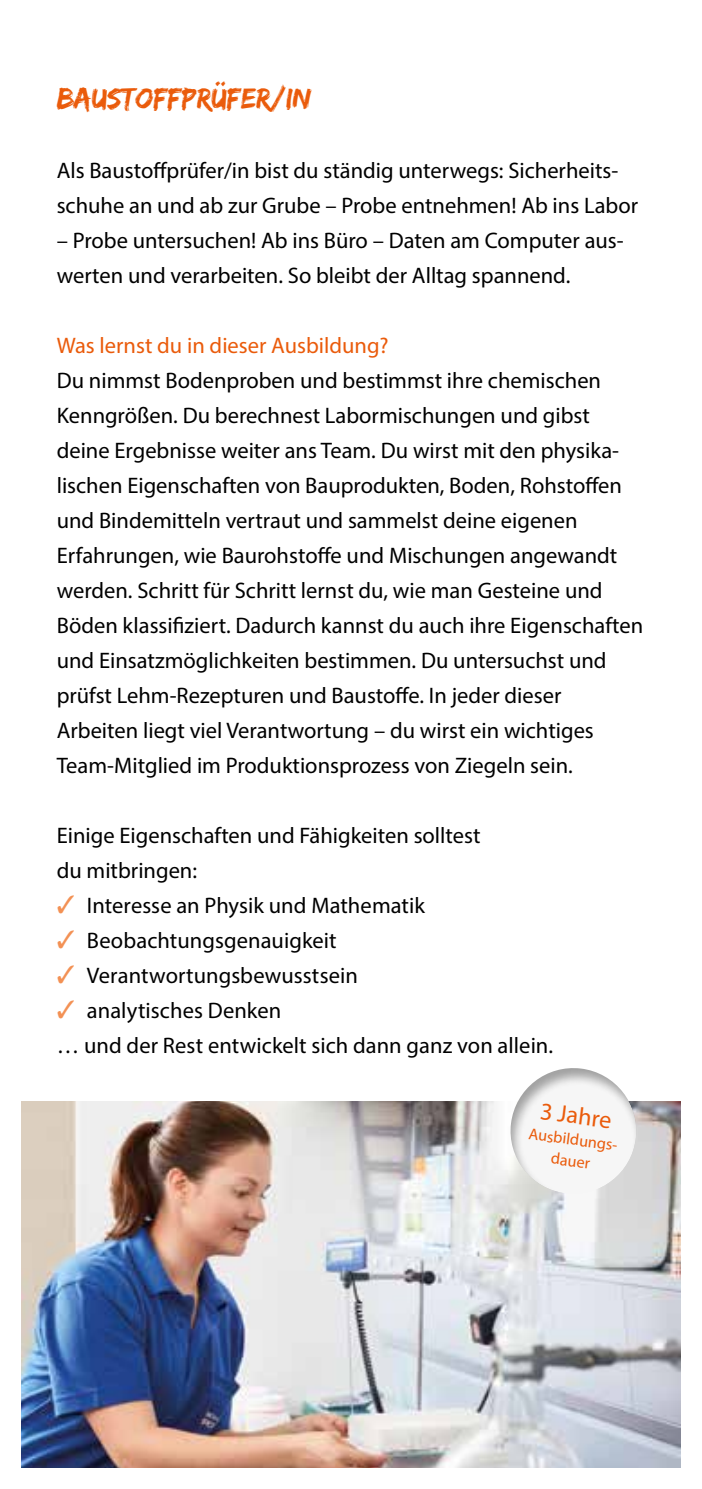
<style>
.page{position:relative;width:702px;height:1489px;background:#fff}
.page>*{position:absolute;margin:0;border:0;box-sizing:border-box;transform-origin:0 0}
.t1{font:30px "Edo SZ";color:#ea5b0b}
.t2{font:24.25px "Myriad Pro";color:#ea5b0b}
.t3{font:22.5px/35px "Myriad Pro";color:#000}
.t4{font:22.5px "Myriad Pro";color:#ea5b0b}
.t5{font:16.25px/21.2px "Myriad Pro";color:#ea5b0b;text-align:center}
.s1{color:#f39154}
</style>
<div class="page">
<img style="left:21px;top:1101px;width:659px;height:366px">
<svg style="left:499px;top:1068px;width:145px;height:133px"></svg>
<h1 class="t1" style="left:57px;top:80px;width:256px">BAUSTOFFPRÜFER/IN</h1>
<p class="t3" style="left:57px;top:152px;width:583px">Als Baustoffprüfer/in bist du ständig unterwegs: Sicherheits&shy;schuhe an und ab zur Grube – Probe entnehmen! Ab ins Labor</p>
<p class="t3" style="left:57px;top:222px;width:568px">– Probe untersuchen! Ab ins Büro – Daten am Computer aus&shy;werten und verarbeiten. So bleibt der Alltag spannend.</p>
<p class="t4" style="left:57px;top:331px;width:333px">Was lernst du in dieser Ausbildung?</p>
<p class="t3" style="left:57px;top:362px;width:588px">Du nimmst Bodenproben und bestimmst ihre chemischen Kenngrößen. Du berechnest Labormischungen und gibst deine Ergebnisse weiter ans Team. Du wirst mit den physika&shy;lischen Eigenschaften von Bauprodukten, Boden, Rohstoffen und Bindemitteln vertraut und sammelst deine eigenen Erfahrungen, wie Baurohstoffe und Mischungen angewandt werden. Schritt für Schritt lernst du, wie man Gesteine und Böden klassifiziert. Dadurch kannst du auch ihre Eigenschaften und Einsatzmöglichkeiten bestimmen. Du untersuchst und prüfst Lehm-Rezepturen und Baustoffe. In jeder dieser Arbeiten liegt viel Verantwortung – du wirst ein wichtiges Team-Mitglied im Produktionsprozess von Ziegeln sein.</p>
<p class="t3" style="left:57px;top:817px;width:425px">Einige Eigenschaften und Fähigkeiten solltest du mitbringen:</p>
<p class="t3" style="left:57px;top:887px;width:370px"><span class="s1">✓</span> Interesse an Physik und Mathematik</p>
<p class="t3" style="left:57px;top:922px;width:281px"><span class="s1">✓</span> Beobachtungsgenauigkeit</p>
<p class="t3" style="left:57px;top:957px;width:303px"><span class="s1">✓</span> Verantwortungsbewusstsein</p>
<p class="t3" style="left:57px;top:992px;width:498px"><span class="s1">✓</span> analytisches Denken<br>… und der Rest entwickelt sich dann ganz von allein.</p>
<p class="t2" style="left:542px;top:1096px;width:73px;rotate:7deg">3 Jahre</p>
<p class="t5" style="left:530px;top:1122px;width:94px;rotate:7deg">Ausbildungs&shy;dauer</p>
</div>
